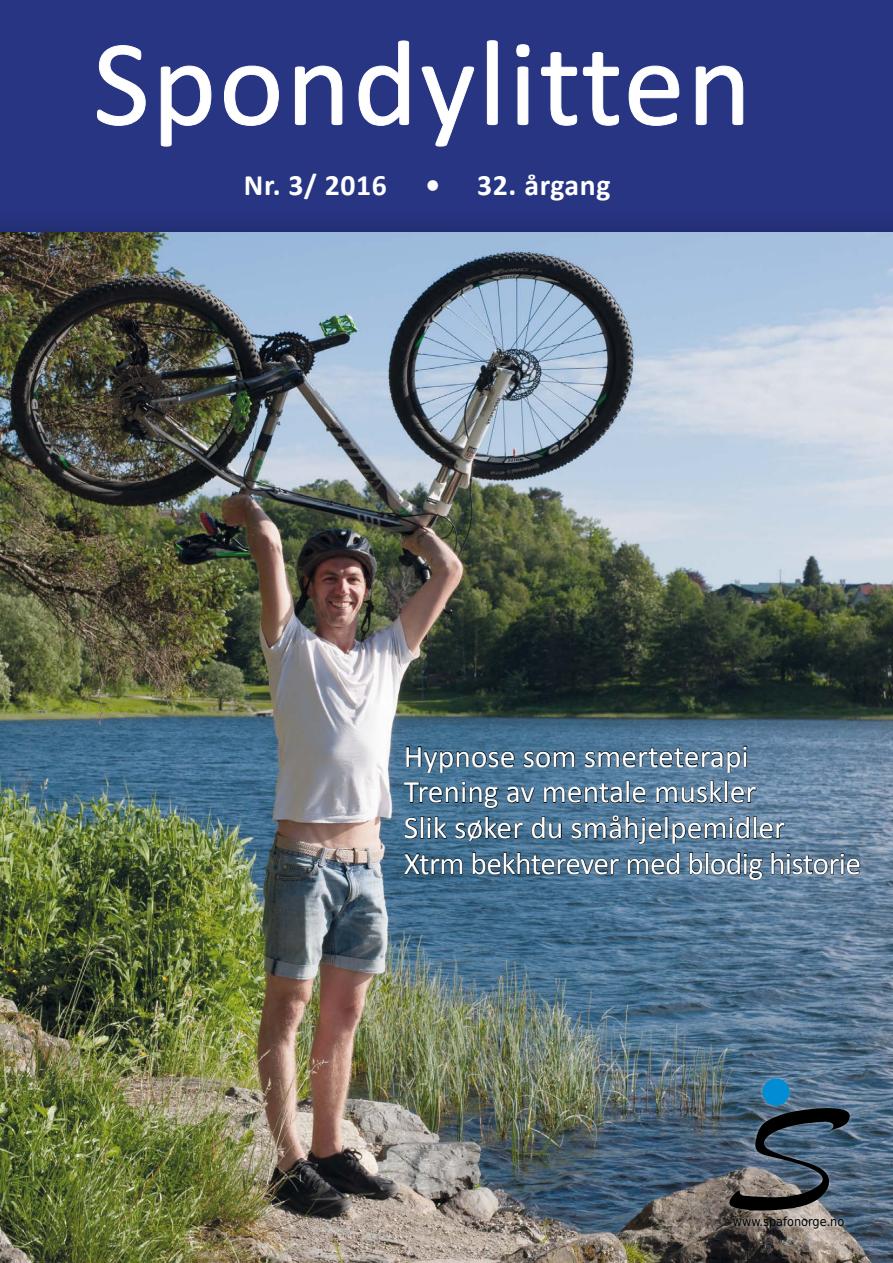
<style>
.page{position:relative;width:893px;height:1263px;background:#fff}
.page>*{position:absolute;margin:0;border:0;box-sizing:border-box;transform-origin:0 0}
.t1{font:31.5px/35.7px "Calibri";color:#fff}
.t2{font:700 29.7px "Calibri";letter-spacing:.02em;color:#fff}
.t3{font:14.25px "Calibri";color:#000}
.t4{font:12.6px "DejaVu Sans Condensed";color:#000}
</style>
<div class="page">
<img style="left:0;top:233px;width:893px;height:1030px">
<div style="left:0;top:0;width:893px;height:233px;background:#283583"></div>
<div style="left:726px;top:1075px;width:127px;height:157px;background:#fff;opacity:.2"></div>
<div style="left:762px;top:1078px;width:28px;height:27px;background:#008dd4;border-radius:50%"></div>
<svg style="left:729px;top:1101px;width:121px;height:110px;background:#475563"></svg>
<svg style="left:97px;top:40px;width:647px;height:107px"></svg>
<svg style="left:406px;top:746px;width:109px;height:29px;background:#395e7a"></svg>
<svg style="left:523px;top:751px;width:52px;height:16px"></svg>
<svg style="left:584px;top:745px;width:163px;height:28px;background:#466681"></svg>
<svg style="left:404px;top:781px;width:95px;height:27px;background:#375b76"></svg>
<svg style="left:507px;top:784px;width:28px;height:21px"></svg>
<svg style="left:543px;top:780px;width:103px;height:23px;background:#3f607a"></svg>
<svg style="left:656px;top:780px;width:100px;height:23px;background:#4c677f"></svg>
<svg style="left:404px;top:816px;width:43px;height:23px"></svg>
<svg style="left:455px;top:816px;width:68px;height:25px;background:#34556e"></svg>
<svg style="left:531px;top:816px;width:31px;height:23px"></svg>
<svg style="left:571px;top:815px;width:214px;height:29px;background:#496780"></svg>
<svg style="left:404px;top:852px;width:59px;height:23px"></svg>
<svg style="left:472px;top:852px;width:148px;height:25px;background:#365770"></svg>
<svg style="left:627px;top:852px;width:53px;height:23px"></svg>
<svg style="left:689px;top:852px;width:74px;height:28px;background:#4a647b"></svg>
<svg style="left:771px;top:852px;width:89px;height:23px;background:#4c6277"></svg>
<p class="t2" style="left:244px;top:167px;width:144px">Nr. 3/ 2016</p>
<p class="t2" style="left:425px;top:167px;width:187px">• 32. årgang</p>
<p class="t1" style="left:404px;top:737px;width:459px">Hypnose som smerteterapi<br>Trening av mentale muskler<br>Slik søker du småhjelpemidler<br>Xtrm bekhterever med blodig historie</p>
<p class="t4" style="left:733px;top:1211px;width:113px">www.spafonorge.no</p>
<p class="t3" style="left:801px;top:1213px;width:9px">1</p>
</div>
